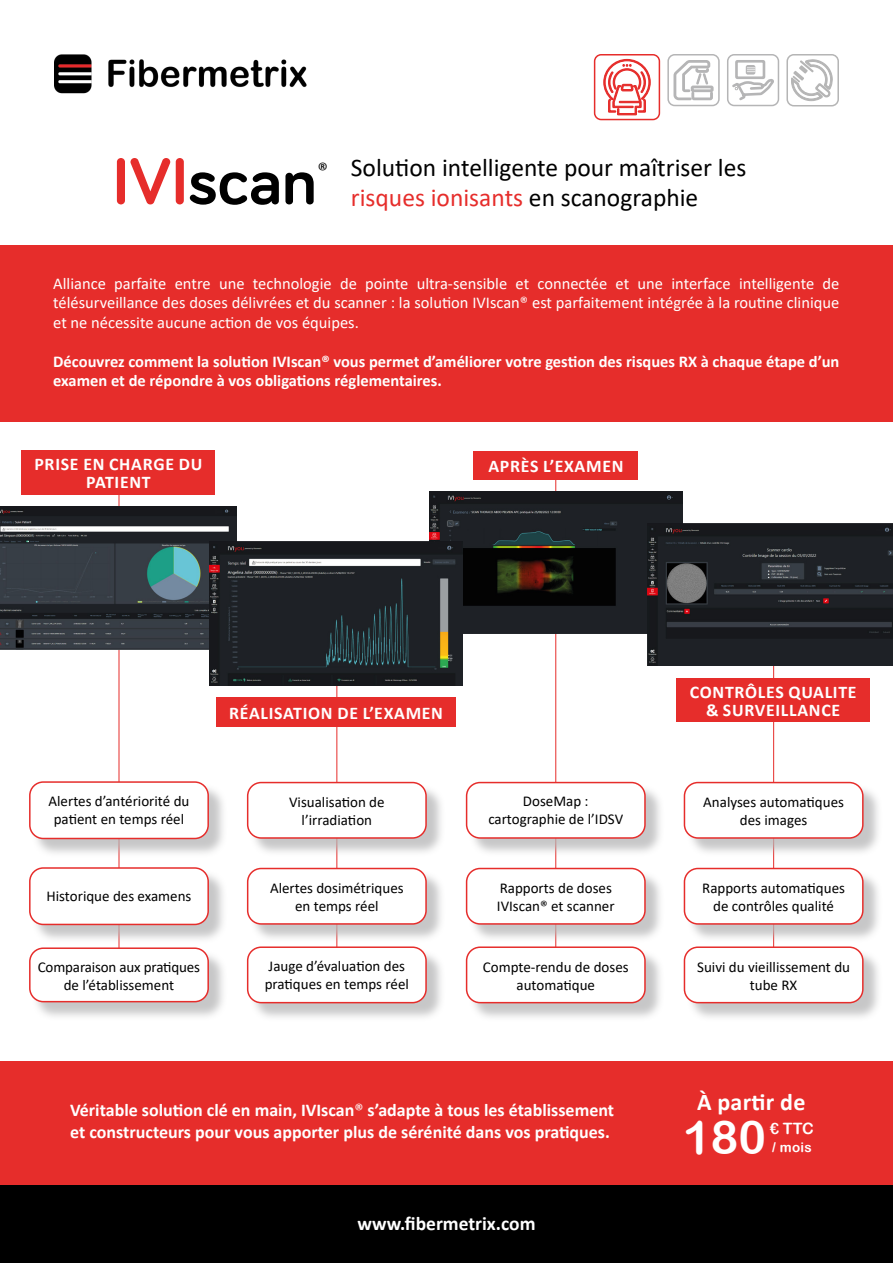
<style>
.page{position:relative;width:893px;height:1263px;background:#fff}
.page>*{position:absolute;margin:0;border:0;box-sizing:border-box;transform-origin:0 0}
.t1{font:46.5px "Arial Rounded MT Bold";color:#fff}
.t2{font:25.5px/30.6px "Calibri";color:#000}
.t3{font:700 24px "Calibri";color:#fff}
.t4{font:21px "Calibri";color:#000}
.t5{font:700 19.5px "Calibri";color:#fff}
.t6{font:700 18px/21.6px "Calibri";color:#fff}
.t7{font:700 17.85px/17.9px "Calibri";letter-spacing:.04em;color:#fff;text-align:center}
.t8{font:16.5px/19.5px "Calibri";color:#fff;text-align:justify}
.t9{font:700 16.5px/19.5px "Calibri";color:#fff}
.t10{font:15.75px "Arial Rounded MT Bold";color:#fff}
.t11{font:15px/18px "Calibri";color:#000;text-align:center}
.t12{font:13.5px "Arial Rounded MT Bold";color:#fff}
.s1{color:#e62d2b}
.s2{font-weight:400}
</style>
<div class="page">
<div style="left:0;top:1061px;width:893px;height:125px;background:#e62d2b"></div>
<img style="left:54px;top:55px;width:253px;height:39px">
<div style="left:0;top:245px;width:893px;height:177px;background:#e62d2b"></div>
<div style="left:117px;top:158px;width:8px;height:46px;background:#e62d2b;border-radius:4px"></div>
<svg style="left:130px;top:158px;width:40px;height:46px"></svg>
<div style="left:176px;top:158px;width:8px;height:46px;background:#e62d2b;border-radius:4px"></div>
<svg style="left:190px;top:172px;width:89px;height:33px"></svg>
<svg style="left:285px;top:172px;width:29px;height:32px"></svg>
<svg style="left:603px;top:58px;width:48px;height:58px"></svg>
<div style="left:594px;top:54px;width:66px;height:66px;border:2px solid #e62d2b;border-radius:7px"></div>
<div style="left:667px;top:54px;width:53px;height:52px;border:2px solid #b5b5b6;border-radius:7px"></div>
<svg style="left:673px;top:60px;width:41px;height:41px"></svg>
<hr style="left:555px;top:479px;width:1px;height:516px;background:#e62d2b">
<hr style="left:773px;top:650px;width:1px;height:345px;background:#e62d2b">
<hr style="left:336px;top:681px;width:1px;height:318px;background:#e62d2b">
<hr style="left:119px;top:492px;width:1px;height:507px;background:#e62d2b">
<div style="left:249px;top:870px;width:197px;height:73px;background:#b5b5b6;opacity:.75"></div>
<div style="left:248px;top:868px;width:178px;height:56px;background:#fff;border-radius:13px"></div>
<div style="left:247px;top:868px;width:180px;height:57px;border:2px solid #e62d2b;border-radius:13px"></div>
<div style="left:31px;top:784px;width:197px;height:74px;background:#b5b5b6;opacity:.75"></div>
<div style="left:30px;top:782px;width:178px;height:56px;background:#fff;border-radius:13px"></div>
<div style="left:29px;top:781px;width:180px;height:58px;border:2px solid #e62d2b;border-radius:13px"></div>
<div style="left:249px;top:949px;width:197px;height:73px;background:#b5b5b6;opacity:.75"></div>
<div style="left:248px;top:947px;width:178px;height:56px;background:#fff;border-radius:13px"></div>
<div style="left:247px;top:946px;width:180px;height:57px;border:2px solid #e62d2b;border-radius:13px"></div>
<div style="left:468px;top:870px;width:196px;height:73px;background:#b5b5b6;opacity:.75"></div>
<div style="left:467px;top:868px;width:178px;height:56px;background:#fff;border-radius:13px"></div>
<div style="left:466px;top:868px;width:180px;height:57px;border:2px solid #e62d2b;border-radius:13px"></div>
<div style="left:249px;top:784px;width:197px;height:73px;background:#b5b5b6;opacity:.75"></div>
<div style="left:248px;top:782px;width:178px;height:56px;background:#fff;border-radius:13px"></div>
<div style="left:247px;top:782px;width:180px;height:57px;border:2px solid #e62d2b;border-radius:13px"></div>
<div style="left:468px;top:784px;width:196px;height:73px;background:#b5b5b6;opacity:.75"></div>
<div style="left:467px;top:782px;width:178px;height:56px;background:#fff;border-radius:13px"></div>
<div style="left:466px;top:782px;width:180px;height:57px;border:2px solid #e62d2b;border-radius:13px"></div>
<div style="left:31px;top:950px;width:197px;height:71px;background:#b5b5b6;opacity:.75"></div>
<div style="left:30px;top:948px;width:178px;height:54px;background:#fff;border-radius:13px"></div>
<div style="left:29px;top:947px;width:180px;height:55px;border:2px solid #e62d2b;border-radius:13px"></div>
<img style="left:0;top:506px;width:237px;height:144px">
<div style="left:22px;top:450px;width:193px;height:45px;background:#e62d2b"></div>
<img style="left:430px;top:492px;width:252px;height:142px">
<div style="left:474px;top:451px;width:164px;height:28px;background:#e62d2b"></div>
<img style="left:648px;top:523px;width:245px;height:142px">
<div style="left:676px;top:678px;width:194px;height:44px;background:#e62d2b"></div>
<div style="left:686px;top:870px;width:196px;height:73px;background:#b5b5b6;opacity:.75"></div>
<div style="left:684px;top:868px;width:179px;height:56px;background:#fff;border-radius:13px"></div>
<div style="left:684px;top:868px;width:180px;height:57px;border:2px solid #e62d2b;border-radius:13px"></div>
<div style="left:31px;top:870px;width:197px;height:74px;background:#b5b5b6;opacity:.75"></div>
<div style="left:30px;top:868px;width:178px;height:56px;background:#fff;border-radius:13px"></div>
<div style="left:29px;top:867px;width:180px;height:58px;border:2px solid #e62d2b;border-radius:13px"></div>
<div style="left:468px;top:949px;width:196px;height:73px;background:#b5b5b6;opacity:.75"></div>
<div style="left:467px;top:947px;width:178px;height:56px;background:#fff;border-radius:13px"></div>
<div style="left:466px;top:946px;width:180px;height:57px;border:2px solid #e62d2b;border-radius:13px"></div>
<div style="left:686px;top:949px;width:196px;height:73px;background:#b5b5b6;opacity:.75"></div>
<div style="left:684px;top:947px;width:179px;height:56px;background:#fff;border-radius:13px"></div>
<div style="left:684px;top:946px;width:180px;height:57px;border:2px solid #e62d2b;border-radius:13px"></div>
<div style="left:686px;top:784px;width:196px;height:73px;background:#b5b5b6;opacity:.75"></div>
<div style="left:684px;top:782px;width:179px;height:56px;background:#fff;border-radius:13px"></div>
<div style="left:684px;top:782px;width:180px;height:57px;border:2px solid #e62d2b;border-radius:13px"></div>
<div style="left:727px;top:54px;width:52px;height:52px;border:2px solid #b5b5b6;border-radius:7px"></div>
<svg style="left:730px;top:60px;width:46px;height:43px"></svg>
<img style="left:210px;top:542px;width:252px;height:143px">
<div style="left:216px;top:697px;width:240px;height:30px;background:#e62d2b"></div>
<div style="left:0;top:1185px;width:893px;height:78px;background:#000"></div>
<svg style="left:791px;top:59px;width:42px;height:42px"></svg>
<div style="left:786px;top:54px;width:53px;height:52px;border:2px solid #b5b5b5;border-radius:7px"></div>
<h3 class="t4" style="left:317px;top:155px;width:12px">®</h3>
<h2 class="t2" style="left:351px;top:151px;width:397px">Solution intelligente pour maîtriser les <span class="s1">risques ionisants</span> en scanographie</h2>
<p class="t8" style="left:53px;top:273px;width:788px">Alliance parfaite entre une technologie de pointe ultra-sensible et connectée et une interface intelligente de télésurveillance des doses délivrées et du scanner : la solution IVIscan® est parfaitement intégrée à la routine clinique et ne nécessite aucune action de vos équipes.</p>
<p class="t9" style="left:53px;top:351px;width:788px">Découvrez comment la solution IVIscan® vous permet d’améliorer votre gestion des risques RX à chaque étape d’un examen et de répondre à vos obligations réglementaires.</p>
<p class="t7" style="left:34px;top:455px;width:169px">PRISE EN CHARGE DU<br>PATIENT</p>
<p class="t7" style="left:488px;top:457px;width:137px">APRÈS L’EXAMEN</p>
<p class="t11" style="left:49px;top:791px;width:142px">Alertes d’antériorité du patient en temps réel</p>
<p class="t11" style="left:46px;top:886px;width:147px">Historique des examens</p>
<p class="t7" style="left:229px;top:704px;width:215px">RÉALISATION DE L’EXAMEN</p>
<p class="t11" style="left:289px;top:792px;width:97px">Visualisation de l’irradiation</p>
<p class="t11" style="left:488px;top:791px;width:136px">DoseMap : cartographie de l’IDSV</p>
<p class="t11" style="left:270px;top:878px;width:135px">Alertes dosimétriques en temps réel</p>
<p class="t11" style="left:497px;top:878px;width:119px;text-align:left">Rapports de doses<br>IVIscan® et scanner</p>
<p class="t7" style="left:690px;top:683px;width:168px">CONTRÔLES QUALITE &amp; SURVEILLANCE</p>
<p class="t11" style="left:703px;top:792px;width:142px">Analyses automatiques des images</p>
<p class="t11" style="left:702px;top:878px;width:144px">Rapports automatiques de contrôles qualité</p>
<p class="t11" style="left:38px;top:957px;width:164px">Comparaison aux pratiques de l’établissement</p>
<p class="t11" style="left:265px;top:956px;width:146px;text-align:left">Jauge d’évaluation des pratiques en temps réel</p>
<p class="t11" style="left:483px;top:957px;width:147px">Compte-rendu de doses automatique</p>
<p class="t11" style="left:697px;top:957px;width:154px">Suivi du vieillissement du tube RX</p>
<p class="t6" style="left:70px;top:1099px;width:545px">Véritable solution clé en main, IVIscan<span class="s2">®</span> s’adapte à tous les établissement et constructeurs pour vous apporter plus de sérénité dans vos pratiques.</p>
<h3 class="t5" style="left:357px;top:1209px;width:180px">www.fibermetrix.com</h3>
<h3 class="t3" style="left:697px;top:1085px;width:110px">À partir de</h3>
<h1 class="t1" style="left:683px;top:1110px;width:84px">180</h1>
<p class="t10" style="left:770px;top:1119px;width:46px">€ TTC</p>
<p class="t12" style="left:772px;top:1140px;width:41px">/ mois</p>
</div>
